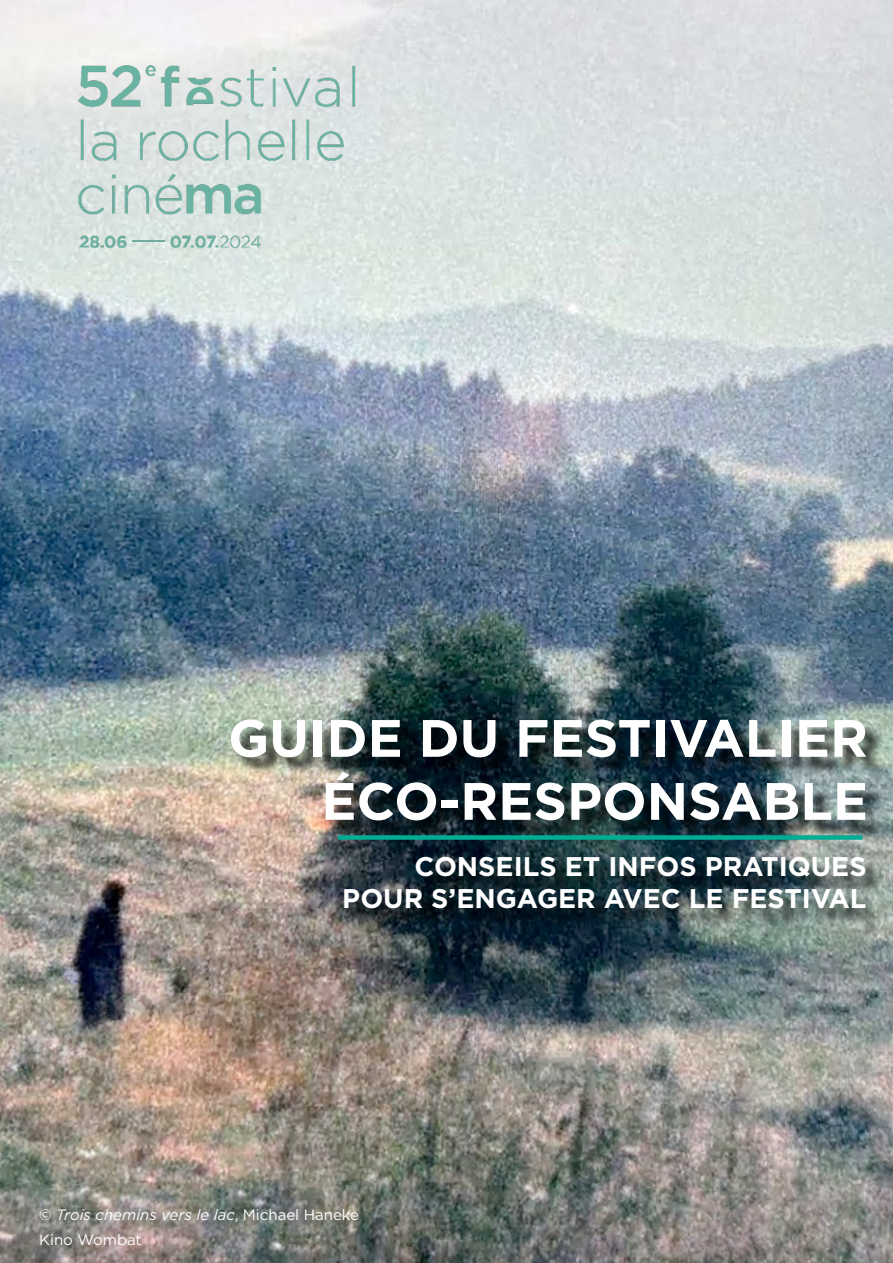
<style>
.page{position:relative;width:893px;height:1263px;background:#fff}
.page>*{position:absolute;margin:0;border:0;box-sizing:border-box;transform-origin:0 0}
.t1{font:700 52.5px/63px "Gotham";color:#fff}
.t2{font:700 27px "Gotham";color:#fff}
.t3{font:15px/25.2px "Gotham";color:#fff}
.s1{font-style:italic}
</style>
<div class="page">
<img style="left:0;top:0;width:893px;height:1263px">
<div style="left:233px;top:722px;width:651px;height:117px;background:#000;opacity:.75"></div>
<div style="left:347px;top:859px;width:537px;height:69px;background:#000;opacity:.75"></div>
<div style="left:338px;top:835px;width:524px;height:5px;background:#00ad94"></div>
<img style="left:39px;top:5px;width:331px;height:280px">
<h1 class="t1" style="left:321px;top:706px;width:548px;text-indent:-93px">GUIDE DU FESTIVALIER<br>ÉCO-RES</h1>
<h1 class="t1" style="left:567px;top:769px;width:265px">PONSABLE</h1>
<p class="t2" style="left:415px;top:848px;width:21px">CON</p>
<p class="t2" style="left:478px;top:848px;width:261px">SEILS ET INFOS PRATI</p>
<p class="t2" style="left:788px;top:848px;width:42px">QUES</p>
<p class="t2" style="left:342px;top:881px;width:174px">POUR S’ENGAGER</p>
<p class="t2" style="left:604px;top:881px;width:20px">AVE</p>
<p class="t2" style="left:661px;top:881px;width:89px">C LE FESTIVAL</p>
<p class="t3" style="left:39px;top:1202px;width:321px">© <span class="s1">Trois chemins vers le lac</span>, Michael Haneke<br>Kino Wombat</p>
</div>
